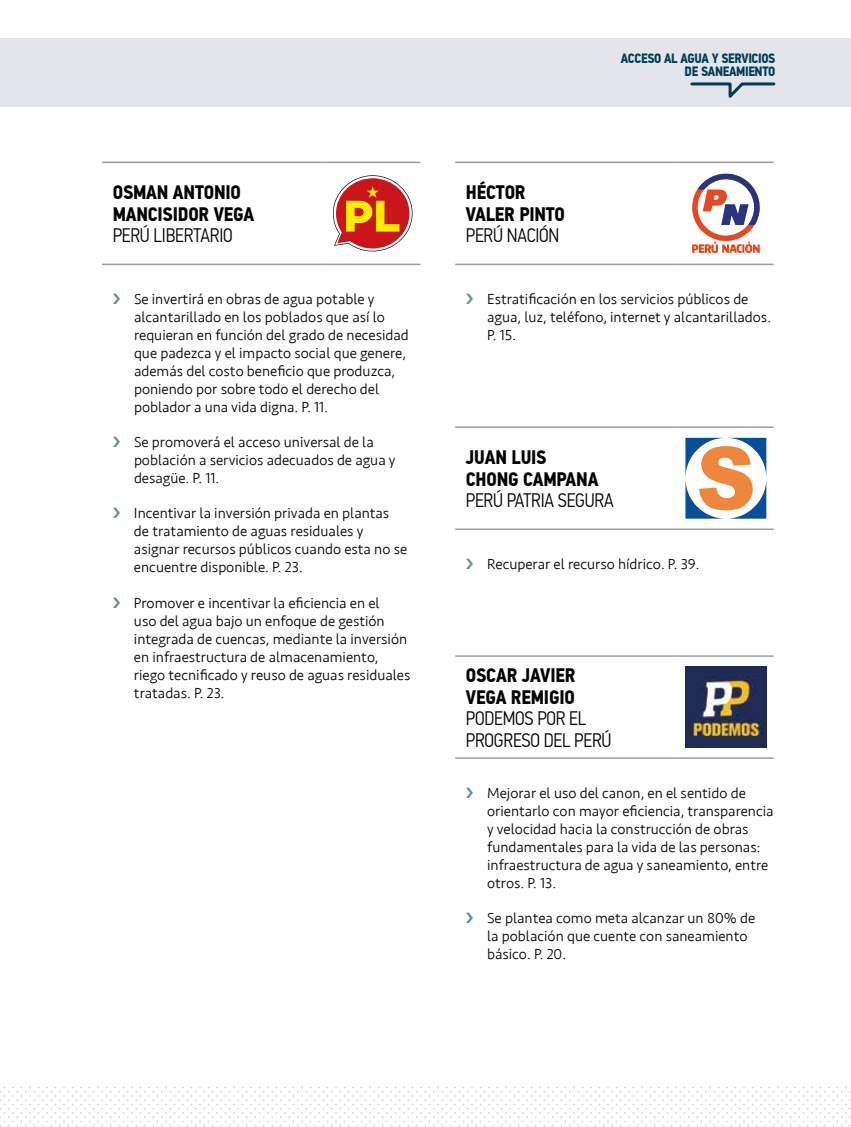
<style>
.page{position:relative;width:851px;height:1127px;background:#fff}
.page>*{position:absolute;margin:0;border:0;box-sizing:border-box;transform-origin:0 0}
.t1{font:700 19.5px/21.6px "PF Din Text Cond Pro";letter-spacing:-.01em;color:#000}
.t2{font:300 19.5px/21.6px "PF Din Text Cond Pro";letter-spacing:-.01em;color:#000}
.t3{font:300 15px/18px "Seravek";color:#000}
.t4{font:700 13.5px/13.5px "PF Din Text Cond Pro";letter-spacing:-.025em;color:#003d56;text-align:right}
</style>
<div class="page">
<div style="left:0;top:38px;width:850px;height:68px;background:#e3e5ea"></div>
<svg style="left:690px;top:82px;width:86px;height:16px"></svg>
<hr style="left:102px;top:162px;width:219px;height:1px;background:#9d9d9c">
<hr style="left:321px;top:162px;width:99px;height:1px;background:#9d9d9c">
<hr style="left:102px;top:264px;width:219px;height:1px;background:#9d9d9c">
<hr style="left:321px;top:264px;width:99px;height:1px;background:#9d9d9c">
<svg style="left:333px;top:175px;width:79px;height:76px"></svg>
<hr style="left:455px;top:162px;width:219px;height:1px;background:#9d9d9c">
<hr style="left:674px;top:162px;width:99px;height:1px;background:#9d9d9c">
<hr style="left:455px;top:264px;width:219px;height:1px;background:#9d9d9c">
<hr style="left:674px;top:264px;width:99px;height:1px;background:#9d9d9c">
<svg style="left:692px;top:174px;width:68px;height:79px"></svg>
<hr style="left:455px;top:426px;width:219px;height:2px;background:#9d9d9c">
<hr style="left:674px;top:426px;width:99px;height:2px;background:#9d9d9c">
<hr style="left:455px;top:528px;width:219px;height:2px;background:#9d9d9c">
<hr style="left:674px;top:528px;width:99px;height:2px;background:#9d9d9c">
<svg style="left:685px;top:438px;width:81px;height:81px"></svg>
<hr style="left:455px;top:655px;width:219px;height:2px;background:#9d9d9c">
<hr style="left:674px;top:655px;width:99px;height:2px;background:#9d9d9c">
<hr style="left:455px;top:757px;width:219px;height:2px;background:#9d9d9c">
<hr style="left:674px;top:757px;width:99px;height:2px;background:#9d9d9c">
<img style="left:685px;top:667px;width:81px;height:80px">
<h1 class="t1" style="left:113px;top:182px;width:143px">OSMAN ANTONIO<br>MANCISIDOR VEGA</h1>
<h1 class="t2" style="left:113px;top:225px;width:121px">PERÚ LIBERTARIO</h1>
<p class="t3" style="left:134px;top:291px;width:276px">Se invertirá en obras de agua potable y alcantarillado en los poblados que así lo requieran en función del grado de necesidad que padezca y el impacto social que genere, además del costo beneficio que produzca, poniendo por sobre todo el derecho del poblador a una vida digna. P. 11.</p>
<p class="t3" style="left:134px;top:434px;width:263px">Se promoverá el acceso universal de la población a servicios adecuados de agua y desagüe. P. 11.</p>
<p class="t3" style="left:134px;top:505px;width:275px">Incentivar la inversión privada en plantas de tratamiento de aguas residuales y asignar recursos públicos cuando esta no se encuentre disponible. P. 23.</p>
<p class="t3" style="left:134px;top:594px;width:278px">Promover e incentivar la eficiencia en el<br>uso del agua bajo un enfoque de gestión integrada de cuencas, mediante la inversión en infraestructura de almacenamiento, riego tecnificado y reuso de aguas residuales tratadas. P. 23.</p>
<h1 class="t1" style="left:466px;top:182px;width:101px">HÉCTOR<br>VALER PINTO</h1>
<h1 class="t2" style="left:466px;top:225px;width:95px">PERÚ NACIÓN</h1>
<p class="t4" style="left:620px;top:52px;width:156px">ACCESO AL AGUA Y SERVICIOS<br>DE SANEAMIENTO</p>
<p class="t3" style="left:487px;top:291px;width:285px">Estratificación en los servicios públicos de agua, luz, teléfono, internet y alcantarillados.<br>P. 15.</p>
<h1 class="t1" style="left:466px;top:447px;width:134px">JUAN LUIS<br>CHONG CAMPANA</h1>
<h1 class="t2" style="left:466px;top:490px;width:149px">PERÚ PATRIA SEGURA</h1>
<p class="t3" style="left:487px;top:555px;width:214px">Recuperar el recurso hídrico. P. 39.</p>
<h1 class="t1" style="left:466px;top:665px;width:111px">OSCAR JAVIER<br>VEGA REMIGIO</h1>
<h1 class="t2" style="left:466px;top:708px;width:147px">PODEMOS POR EL<br>PROGRESO DEL PERÚ</h1>
<p class="t3" style="left:487px;top:784px;width:288px">Mejorar el uso del canon, en el sentido de orientarlo con mayor eficiencia, transparencia y velocidad hacia la construcción de obras fundamentales para la vida de las personas: infraestructura de agua y saneamiento, entre otros. P. 13.</p>
<p class="t3" style="left:487px;top:909px;width:270px">Se plantea como meta alcanzar un 80% de la población que cuente con saneamiento básico. P. 20.</p>
</div>
